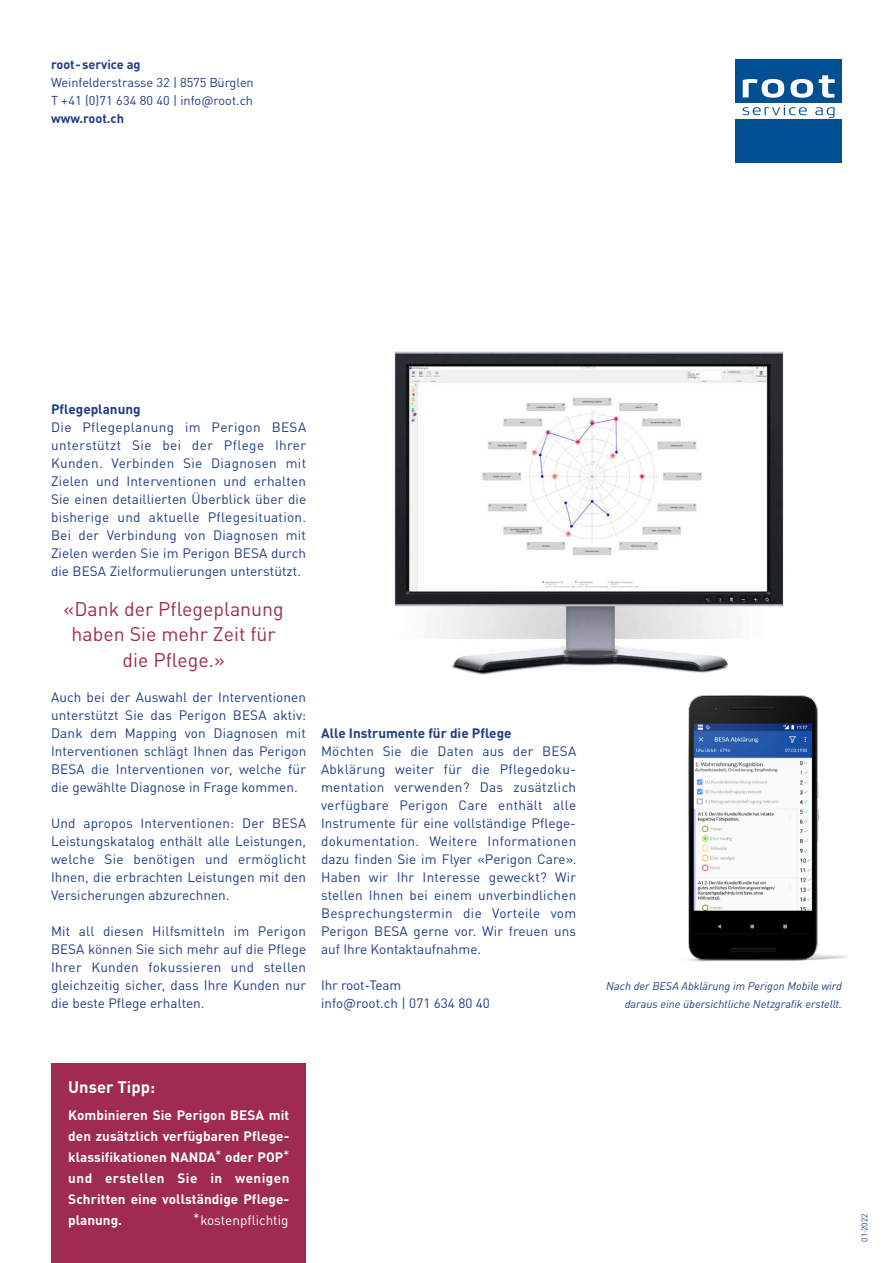
<style>
.page{position:relative;width:893px;height:1263px;background:#fff}
.page>*{position:absolute;margin:0;border:0;box-sizing:border-box;transform-origin:0 0}
.t1{font:19.5px/25.5px "DIN Pro";color:#a02b52;text-align:center}
.t2{font:700 16.5px "DIN Pro";color:#fff}
.t3{font:13.5px/18px "DIN Pro";color:#203c84;text-align:justify}
.t4{font:700 13.5px/21px "DIN Pro";letter-spacing:.005em;color:#fff;text-align:justify}
.t5{font:700 13.5px "DIN Pro";color:#203c84}
.t6{font:13.5px "DIN Pro";color:#fff}
.t7{font:12.75px/18px "DIN Pro";color:#203c84}
.t8{font:700 12.75px "DIN Pro";color:#203c84}
.t9{font:italic 11.25px/18px "DIN Pro";color:#203c84;text-align:right}
.t10{font:8.25px "DIN Pro";color:#203c84}
</style>
<div class="page">
<div style="left:736px;top:60px;width:106px;height:43px;background:#004f93"></div>
<div style="left:736px;top:119px;width:106px;height:44px;background:#004f93"></div>
<svg style="left:743px;top:79px;width:41px;height:19px"></svg>
<svg style="left:791px;top:79px;width:22px;height:19px"></svg>
<svg style="left:819px;top:75px;width:16px;height:23px"></svg>
<svg style="left:743px;top:105px;width:64px;height:10px"></svg>
<svg style="left:815px;top:107px;width:19px;height:11px"></svg>
<img style="left:394px;top:351px;width:390px;height:324px">
<div style="left:51px;top:1063px;width:255px;height:200px;background:#a02b52"></div>
<img style="left:687px;top:695px;width:161px;height:267px">
<p class="t8" style="left:51px;top:54px;width:91px">root-service ag</p>
<p class="t7" style="left:51px;top:72px;width:204px">Weinfelderstrasse 32 | 8575 Bürglen<br>T +41 (0)71 634 80 40 | info@root.ch</p>
<p class="t8" style="left:51px;top:108px;width:74px">www.root.ch</p>
<p class="t5" style="left:51px;top:398px;width:91px">Pflegeplanung</p>
<p class="t3" style="left:51px;top:417px;width:257px">Die Pflegeplanung im Perigon BESA unterstützt Sie bei der Pflege Ihrer Kunden. Verbinden Sie Diagnosen mit Zielen und Interventionen und erhalten Sie einen detaillierten Überblick über die bisherige und aktuelle Pflegesituation.<br>Bei der Verbindung von Diagnosen mit Zielen werden Sie im Perigon BESA durch die BESA Zielformulierungen unterstützt.</p>
<h1 class="t1" style="left:64px;top:594px;width:222px">«Dank der Pflegeplanung haben Sie mehr Zeit für die Pflege.»</h1>
<p class="t3" style="left:51px;top:687px;width:257px">Auch bei der Auswahl der Interventionen unterstützt Sie das Perigon BESA aktiv:<br>Dank dem Mapping von Diagnosen mit Interventionen schlägt Ihnen das Perigon BESA die Interventionen vor, welche für die gewählte Diagnose in Frage kommen.</p>
<p class="t3" style="left:51px;top:813px;width:257px">Und apropos Interventionen: Der BESA Leistungskatalog enthält alle Leistungen, welche Sie benötigen und ermöglicht Ihnen, die erbrachten Leistungen mit den Versicherungen abzurechnen.</p>
<p class="t3" style="left:51px;top:921px;width:257px">Mit all diesen Hilfsmitteln im Perigon BESA können Sie sich mehr auf die Pflege Ihrer Kunden fokussieren und stellen gleichzeitig sicher, dass Ihre Kunden nur die beste Pflege erhalten.</p>
<p class="t5" style="left:321px;top:722px;width:192px">Alle Instrumente für die Pflege</p>
<p class="t3" style="left:321px;top:741px;width:257px">Möchten Sie die Daten aus der BESA Abklärung weiter für die Pflegedoku&shy;mentation verwenden? Das zusätzlich verfügbare Perigon Care enthält alle Instrumente für eine vollständige Pflege&shy;dokumentation. Weitere Informationen dazu finden Sie im Flyer «Perigon Care».<br>Haben wir Ihr Interesse geweckt? Wir stellen Ihnen bei einem unverbindlichen Besprechungstermin die Vorteile vom Perigon BESA gerne vor. Wir freuen uns auf Ihre Kontaktaufnahme.</p>
<p class="t3" style="left:321px;top:975px;width:170px">Ihr root-Team<br>info@root.ch | 071 634 80 40</p>
<p class="t2" style="left:68px;top:1073px;width:88px">Unser Tipp:</p>
<p class="t4" style="left:68px;top:1103px;width:223px">Kombinieren Sie Perigon BESA mit den zusätzlich verfügbaren Pflege&shy;klassifikationen NANDA<sup>*</sup> oder POP<sup>* </sup>und erstellen Sie in wenigen Schritten eine vollständige Pflege&shy;planung.</p>
<p class="t6" style="left:193px;top:1209px;width:97px">*kostenpflichtig</p>
<p class="t9" style="left:606px;top:976px;width:237px">Nach der BESA Abklärung im Perigon Mobile wird daraus eine übersichtliche Netzgrafik erstellt.</p>
<p class="t10" style="left:858px;top:1242px;width:30px;rotate:-90deg">01·2022</p>
</div>
